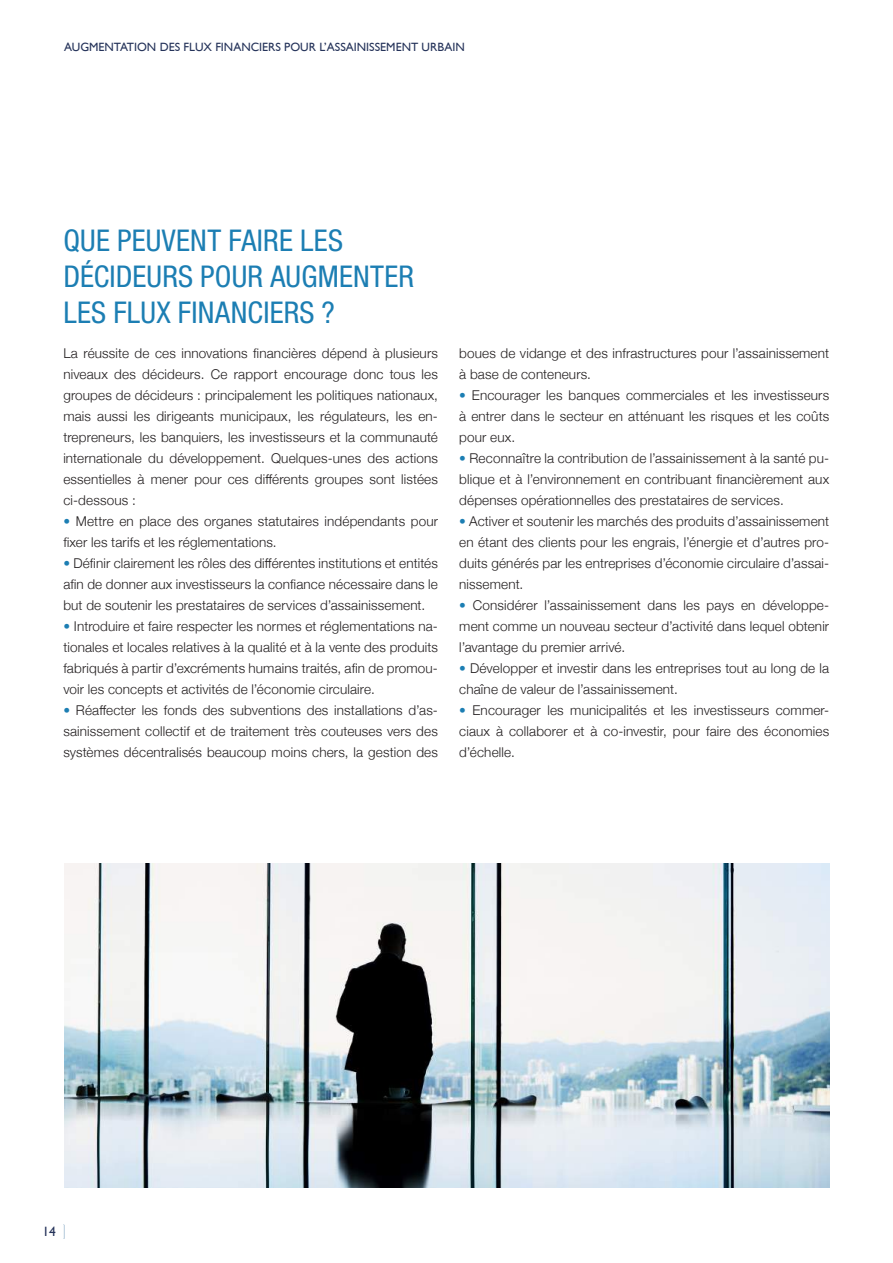
<style>
.page{position:relative;width:893px;height:1263px;background:#fff}
.page>*{position:absolute;margin:0;border:0;box-sizing:border-box;transform-origin:0 0}
.t1{font:condensed 30px/36px "Helvetica Neue LT Std";letter-spacing:.005em;color:#1c7eb3}
.t2{font:300 13.5px/21px "Helvetica Neue";letter-spacing:.01em;color:#231f20;text-align:justify}
.t3{font:13.5px "Gill Sans";color:#25335a}
.t4{font:12px "Gill Sans";color:#25335a}
.s1{color:#1c7eb3}
</style>
<div class="page">
<svg style="left:63px;top:1225px;width:1px;height:14px"></svg>
<img style="left:64px;top:863px;width:765px;height:324px">
<p class="t4" style="left:64px;top:40px;width:402px">AUGMENTATION DES FLUX FINANCIERS POUR L’ASSAINISSEMENT URBAIN</p>
<h1 class="t1" style="left:63px;top:222px;width:352px">QUE PEUVENT FAIRE LES<br>DÉCIDEURS POUR AUGMENTER<br>LES FLUX FINANCIERS ?</h1>
<p class="t2" style="left:63px;top:341px;width:376px">La réussite de ces innovations financières dépend à plusieurs niveaux des décideurs. Ce rapport encourage donc tous les groupes de décideurs : principalement les politiques nationaux, mais aussi les dirigeants municipaux, les régulateurs, les en&shy;trepreneurs, les banquiers, les investisseurs et la communauté internationale du développement. Quelques-unes des actions essentielles à mener pour ces différents groupes sont listées ci-dessous :</p>
<p class="t2" style="left:63px;top:509px;width:376px"><span class="s1">•</span> Mettre en place des organes statutaires indépendants pour fixer les tarifs et les réglementations.</p>
<p class="t2" style="left:63px;top:551px;width:376px"><span class="s1">•</span> Définir clairement les rôles des différentes institutions et entités afin de donner aux investisseurs la confiance nécessaire dans le but de soutenir les prestataires de services d’assainissement.</p>
<p class="t2" style="left:63px;top:614px;width:376px"><span class="s1">•</span> Introduire et faire respecter les normes et réglementations na&shy;tionales et locales relatives à la qualité et à la vente des produits fabriqués à partir d’excréments humains traités, afin de promou&shy;voir les concepts et activités de l’économie circulaire.</p>
<p class="t2" style="left:63px;top:698px;width:376px"><span class="s1">•</span> Réaffecter les fonds des subventions des installations d’as&shy;sainissement collectif et de traitement très couteuses vers des systèmes décentralisés beaucoup moins chers, la gestion des</p>
<p class="t2" style="left:459px;top:341px;width:371px">boues de vidange et des infrastructures pour l’assainissement à base de conteneurs.</p>
<p class="t2" style="left:459px;top:383px;width:371px"><span class="s1">•</span> Encourager les banques commerciales et les investisseurs à entrer dans le secteur en atténuant les risques et les coûts pour eux.</p>
<p class="t2" style="left:459px;top:446px;width:371px"><span class="s1">•</span> Reconnaître la contribution de l’assainissement à la santé pu&shy;blique et à l’environnement en contribuant financièrement aux dépenses opérationnelles des prestataires de services.</p>
<p class="t2" style="left:459px;top:509px;width:371px"><span class="s1">•</span> Activer et soutenir les marchés des produits d’assainissement en étant des clients pour les engrais, l’énergie et d’autres pro&shy;duits générés par les entreprises d’économie circulaire d’assai&shy;nissement.</p>
<p class="t2" style="left:459px;top:593px;width:371px"><span class="s1">•</span> Considérer l’assainissement dans les pays en développe&shy;ment comme un nouveau secteur d’activité dans lequel obtenir l’avantage du premier arrivé.</p>
<p class="t2" style="left:459px;top:656px;width:371px"><span class="s1">•</span> Développer et investir dans les entreprises tout au long de la chaîne de valeur de l’assainissement.</p>
<p class="t2" style="left:459px;top:698px;width:371px"><span class="s1">•</span> Encourager les municipalités et les investisseurs commer&shy;ciaux à collaborer et à co-investir, pour faire des économies d’échelle.</p>
<p class="t3" style="left:43px;top:1224px;width:15px">14</p>
</div>
